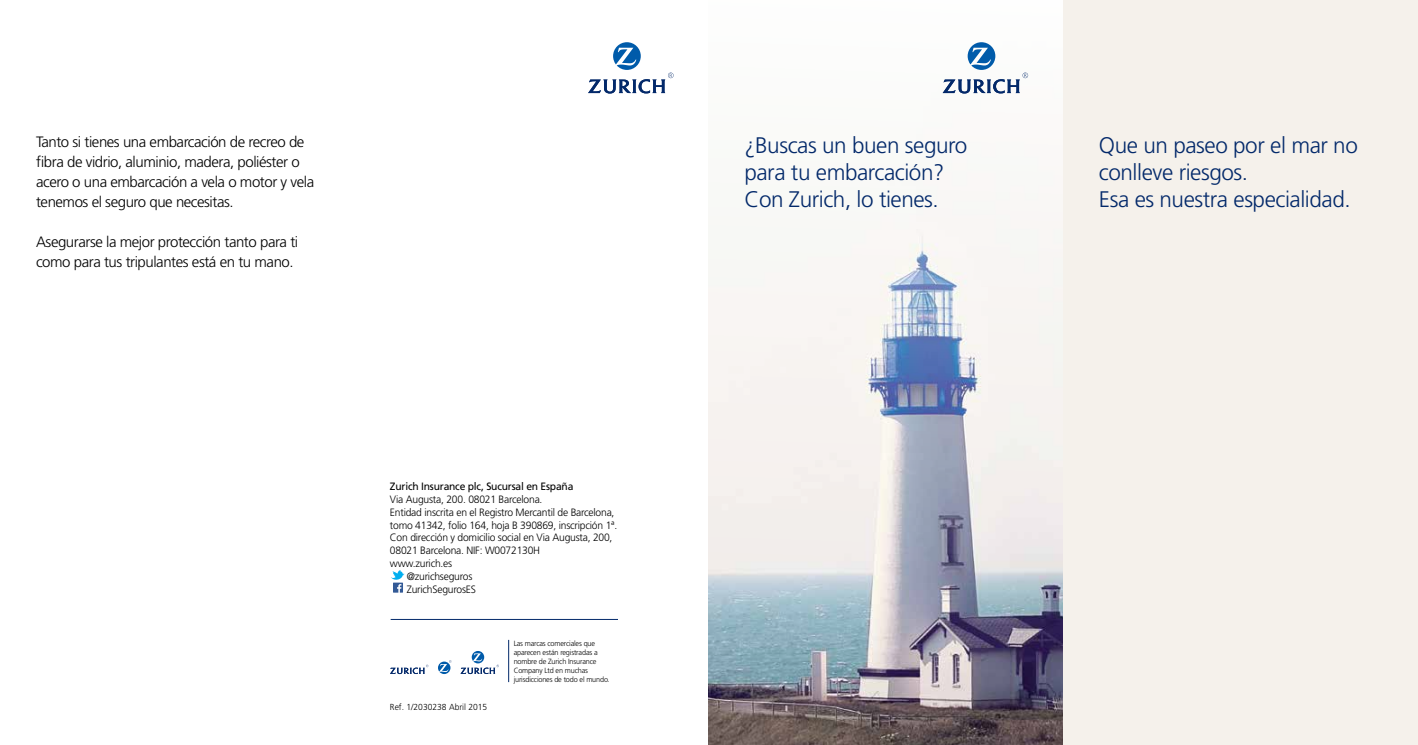
<style>
.page{position:relative;width:1418px;height:745px;background:#fff}
.page>*{position:absolute;margin:0;border:0;box-sizing:border-box;transform-origin:0 0}
.t1{font:300 22.5px/27px "Frutiger LT Std";letter-spacing:-.02em;color:#03296a}
.t2{font:300 15px/20px "Frutiger LT Std";letter-spacing:-.03em;color:#000}
.t3{font:300 10.62px "Frutiger LT Std";letter-spacing:-.02em;color:#000}
.t4{font:10.62px "Frutiger LT Std";letter-spacing:-.02em;color:#000}
.t5{font:300 8.75px "Frutiger LT Std";color:#000}
.t6{font:300 7.5px/9px "Frutiger LT Std";letter-spacing:-.02em;color:#000}
</style>
<div class="page">
<img style="left:709px;top:75px;width:354px;height:669px">
<hr style="left:390px;top:618px;width:228px;height:1px;background:#03296a">
<svg style="left:390px;top:664px;width:38px;height:9px"></svg>
<svg style="left:461px;top:651px;width:38px;height:22px"></svg>
<svg style="left:438px;top:660px;width:13px;height:13px"></svg>
<hr style="left:508px;top:639px;width:1px;height:42px;background:#03296a">
<svg style="left:942px;top:42px;width:86px;height:51px"></svg>
<svg style="left:588px;top:42px;width:85px;height:51px"></svg>
<div style="left:1063px;top:0;width:354px;height:744px;background:#f5f1eb"></div>
<svg style="left:391px;top:570px;width:13px;height:22px"></svg>
<h2 class="t2" style="left:36px;top:132px;width:280px">Tanto si tienes una embarcación de recreo de fibra de vidrio, aluminio, madera, poliéster o acero o una embarcación a vela o motor y vela tenemos el seguro que necesitas.</h2>
<h2 class="t2" style="left:36px;top:232px;width:264px">Asegurarse la mejor protección tanto para ti como para tus tripulantes está en tu mano.</h2>
<p class="t4" style="left:390px;top:480px;width:185px">Zurich Insurance plc, Sucursal en España</p>
<p class="t3" style="left:390px;top:493px;width:154px">Via Augusta, 200. 08021 Barcelona.</p>
<p class="t3" style="left:390px;top:506px;width:226px">Entidad inscrita en el Registro Mercantil de Barcelona,</p>
<p class="t3" style="left:390px;top:518px;width:229px">tomo 41342, folio 164, hoja B 390869, inscripción 1ª.</p>
<p class="t3" style="left:390px;top:531px;width:224px">Con dirección y domicilio social en Via Augusta, 200,</p>
<p class="t3" style="left:390px;top:544px;width:152px">08021 Barcelona. NIF: W0072130H</p>
<p class="t3" style="left:390px;top:557px;width:64px">www.zurich.es</p>
<p class="t3" style="left:407px;top:569px;width:67px">@zurichseguros</p>
<p class="t3" style="left:407px;top:582px;width:71px">ZurichSegurosES</p>
<p class="t5" style="left:390px;top:701px;width:99px">Ref. 1/2030238 Abril 2015</p>
<p class="t6" style="left:513px;top:638px;width:98px">Las marcas comerciales que aparecen están registradas a nombre de Zurich Insurance<br>Company Ltd en muchas jurisdicciones de todo el mundo.</p>
<h1 class="t1" style="left:744px;top:132px;width:224px">¿Buscas un buen seguro para tu embarcación?<br>Con Zurich, lo tienes.</h1>
<h1 class="t1" style="left:1098px;top:132px;width:260px">Que un paseo por el mar no conlleve riesgos.<br>Esa es nuestra especialidad.</h1>
</div>
